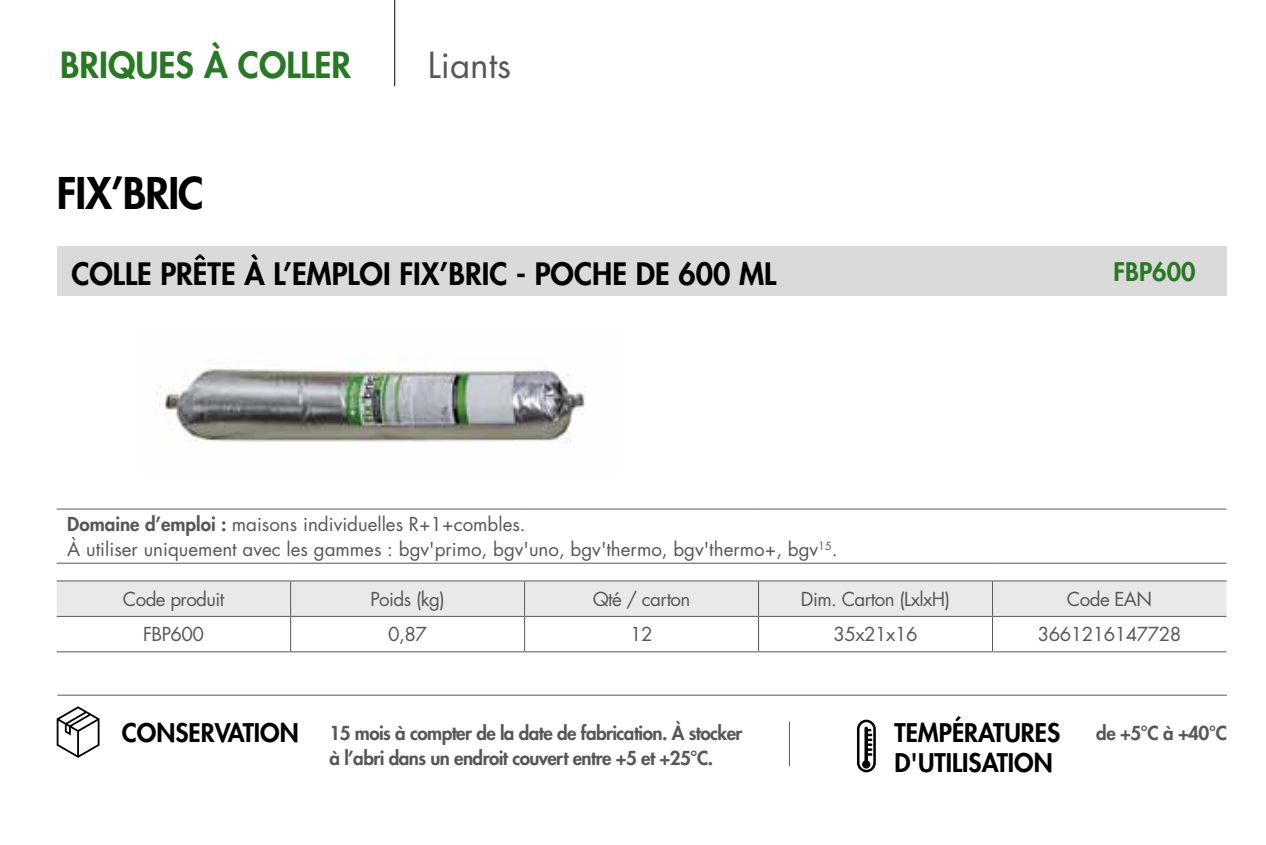
<style>
.page{position:relative;width:1266px;height:845px;background:#fff}
.page>*{position:absolute;margin:0;border:0;box-sizing:border-box;transform-origin:0 0}
.t1{font:800 42.5px "Futura";letter-spacing:-.02em;color:#000}
.t2{font:800 35px "Futura";color:#297825}
.t3{font:35px "Futura";color:#575756}
.t4{font:800 30px "Futura";color:#000}
.t5{font:800 25px/30px "Futura";color:#000}
.t6{font:800 25px "Futura";color:#297825}
.t7{font:18.75px/25px "Futura";color:#575756}
.t8{font:800 18.75px/25px "Futura";letter-spacing:-.03em;color:#575756}
.t9{font:18.75px "Futura";letter-spacing:-.03em;color:#575756}
.s1{font-weight:800}
.s2{font-size:25px;color:#000}
</style>
<div class="page">
<hr style="left:394px;top:0;width:1px;height:86px;background:#000">
<img style="left:159px;top:368px;width:427px;height:75px">
<div style="left:57px;top:581px;width:1169px;height:35px;background:#e9e9e9"></div>
<hr style="left:57px;top:651px;width:234px;height:1px;background:#575756">
<hr style="left:291px;top:651px;width:233px;height:1px;background:#575756">
<hr style="left:290px;top:617px;width:1px;height:34px;background:#575756">
<hr style="left:524px;top:617px;width:1px;height:34px;background:#575756">
<hr style="left:524px;top:651px;width:234px;height:1px;background:#575756">
<hr style="left:758px;top:617px;width:1px;height:34px;background:#575756">
<hr style="left:758px;top:651px;width:234px;height:1px;background:#575756">
<hr style="left:57px;top:562px;width:234px;height:1px;background:#575756">
<hr style="left:291px;top:562px;width:233px;height:1px;background:#575756">
<hr style="left:524px;top:562px;width:234px;height:1px;background:#575756">
<hr style="left:758px;top:562px;width:234px;height:1px;background:#575756">
<hr style="left:992px;top:562px;width:234px;height:1px;background:#575756">
<hr style="left:57px;top:580px;width:234px;height:1px;background:#575756">
<hr style="left:291px;top:580px;width:233px;height:1px;background:#575756">
<hr style="left:524px;top:580px;width:234px;height:1px;background:#575756">
<hr style="left:758px;top:580px;width:234px;height:1px;background:#575756">
<hr style="left:992px;top:580px;width:234px;height:1px;background:#575756">
<hr style="left:290px;top:581px;width:1px;height:35px;background:#575756">
<hr style="left:524px;top:581px;width:1px;height:35px;background:#575756">
<hr style="left:758px;top:581px;width:1px;height:35px;background:#575756">
<hr style="left:992px;top:581px;width:1px;height:35px;background:#575756">
<hr style="left:57px;top:616px;width:234px;height:1px;background:#575756">
<hr style="left:291px;top:616px;width:233px;height:1px;background:#575756">
<hr style="left:524px;top:616px;width:234px;height:1px;background:#575756">
<hr style="left:758px;top:616px;width:234px;height:1px;background:#575756">
<hr style="left:992px;top:617px;width:1px;height:34px;background:#575756">
<hr style="left:992px;top:616px;width:234px;height:1px;background:#575756">
<hr style="left:992px;top:651px;width:234px;height:1px;background:#575756">
<hr style="left:57px;top:508px;width:234px;height:1px;background:#575756">
<hr style="left:291px;top:508px;width:233px;height:1px;background:#575756">
<hr style="left:524px;top:508px;width:234px;height:1px;background:#575756">
<hr style="left:758px;top:508px;width:234px;height:1px;background:#575756">
<hr style="left:992px;top:508px;width:234px;height:1px;background:#575756">
<hr style="left:58px;top:694px;width:1168px;height:1px;background:#575756">
<svg style="left:57px;top:706px;width:42px;height:51px"></svg>
<hr style="left:789px;top:721px;width:1px;height:45px;background:#575756">
<div style="left:857px;top:719px;width:18px;height:53px;border:3px solid #000;border-radius:8px"></div>
<div style="left:862px;top:760px;width:8px;height:8px;background:#000;border-radius:50%"></div>
<svg style="left:864px;top:726px;width:4px;height:38px"></svg>
<svg style="left:866px;top:728px;width:5px;height:27px"></svg>
<div style="left:57px;top:246px;width:1169px;height:50px;background:#dadada"></div>
<h2 class="t2" style="left:60px;top:42px;width:292px">BRIQUES À COLLER</h2>
<h2 class="t3" style="left:428px;top:41px;width:85px">Liants</h2>
<h1 class="t1" style="left:57px;top:165px;width:149px">FIX’BRIC</h1>
<h3 class="t4" style="left:71px;top:253px;width:706px">COLLE PRÊTE À L’EMPLOI FIX’BRIC - POCHE DE 600 ML</h3>
<h3 class="t6" style="left:1113px;top:255px;width:83px">FBP600</h3>
<p class="t7" style="left:67px;top:511px;width:771px"><span class="s1">Domaine d’emploi :</span> maisons individuelles R+1+combles.<br>À utiliser uniquement avec les gammes : bgv'primo, bgv'uno, bgv'thermo, bgv'thermo+, bgv<sup>15</sup>.</p>
<p class="t9" style="left:123px;top:586px;width:103px">Code produit</p>
<p class="t7" style="left:370px;top:586px;width:76px">Poids (kg)</p>
<p class="t9" style="left:592px;top:586px;width:99px">Qté / carton</p>
<p class="t9" style="left:801px;top:586px;width:151px">Dim. Carton (LxlxH)</p>
<p class="t7" style="left:1066px;top:586px;width:87px">Code EAN</p>
<p class="t7" style="left:143px;top:621px;width:62px">FBP600</p>
<p class="t7" style="left:388px;top:621px;width:40px">0,87</p>
<p class="t7" style="left:630px;top:621px;width:24px">12</p>
<p class="t9" style="left:833px;top:621px;width:86px">35x21x16</p>
<p class="t9" style="left:1037px;top:621px;width:145px">3661216147728</p>
<p class="t8" style="left:329px;top:719px;width:414px;text-indent:-208px"><span class="s2">CONSERVATION</span> 15 mois à compter de la date de fabrication. À stocker à l’abri dans un endroit couvert entre +5 et +25°C.</p>
<h3 class="t5" style="left:894px;top:717px;width:167px">TEMPÉRATURES<br>D'UTILISATION</h3>
<p class="t8" style="left:1096px;top:719px;width:132px">de +5°C à +40°C</p>
</div>
